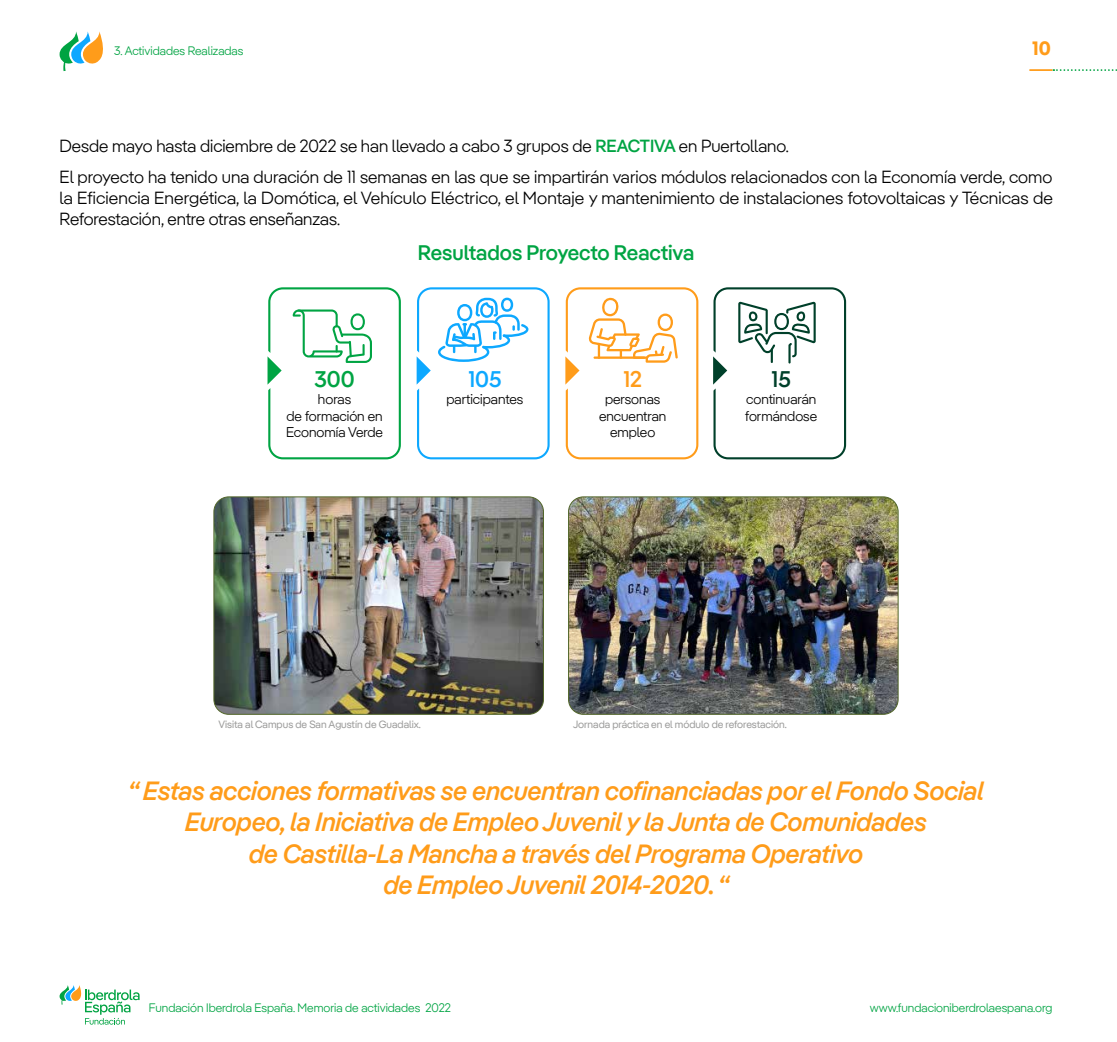
<style>
.page{position:relative;width:1117px;height:1042px;background:#fff}
.page>*{position:absolute;margin:0;border:0;box-sizing:border-box;transform-origin:0 0}
.Destacado{font:italic 500 26.25px/31.5px "Iber Pangea";letter-spacing:-.01em;color:#ff9c1a;text-align:center}
.t1{font:500 22.57px "Iber Pangea";color:#00a443}
.t2{font:500 22.57px "Iber Pangea";color:#0da8ff}
.t3{font:500 22.57px "Iber Pangea";color:#ff9c1a}
.t4{font:500 22.57px "Iber Pangea";color:#00402a}
.t5{font:500 21px "Iber Pangea";color:#00a443}
.t6{font:700 19.25px "Iber Pangea";color:#ff9c1a}
.t7{font:300 17.5px/21px "Iber Pangea";color:#000;text-align:justify}
.t8{font:300 14px/17px "Iber Pangea";color:#000;text-align:center}
.t9{font:300 12.25px "Iber Pangea";color:#00a443}
.t10{font:300 12.25px "Iber Pangea";color:#00a342}
.Fotografía{font:10.5px "Iber Pangea";color:#9d9d9c}
.s1{font-weight:500;color:#00a443}
</style>
<div class="page">
<svg style="left:267px;top:287px;width:134px;height:172px"></svg>
<svg style="left:416px;top:287px;width:133px;height:172px"></svg>
<svg style="left:565px;top:287px;width:133px;height:172px"></svg>
<hr style="left:593px;top:356px;width:54px;height:3px;background:#ff9c1a">
<svg style="left:713px;top:287px;width:132px;height:172px"></svg>
<img style="left:215px;top:498px;width:327px;height:215px">
<div style="left:213px;top:496px;width:331px;height:219px;border:1px solid #53672a;border-radius:15px"></div>
<img style="left:568px;top:498px;width:329px;height:216px">
<div style="left:568px;top:496px;width:330px;height:219px;border:1px solid #53672a;border-radius:15px"></div>
<svg style="left:60px;top:31px;width:43px;height:40px"></svg>
<svg style="left:60px;top:985px;width:79px;height:39px"></svg>
<svg style="left:1053px;top:69px;width:64px;height:2px"></svg>
<hr style="left:1029px;top:69px;width:23px;height:2px;background:#ff9c1a">
<p class="t10" style="left:114px;top:42px;width:131px">3. Actividades Realizadas</p>
<p class="t6" style="left:1032px;top:34px;width:20px">10</p>
<p class="t7" style="left:60px;top:135px;width:730px">Desde mayo hasta diciembre de 2022 se han llevado a cabo 3 grupos de <span class="s1">REACTIVA</span> en Puertollano.</p>
<p class="t7" style="left:60px;top:166px;width:994px">El proyecto ha tenido una duración de 11 semanas en las que se impartirán varios módulos relacionados con la Economía verde, como la Eficiencia Energética, la Domótica, el Vehículo Eléctrico, el Montaje y mantenimiento de instalaciones fotovoltaicas y Técnicas de Reforestación, entre otras enseñanzas.</p>
<h3 class="t5" style="left:417px;top:238px;width:278px">Resultados Proyecto Reactiva</h3>
<p class="t1" style="left:314px;top:363px;width:42px">300</p>
<p class="t8" style="left:286px;top:390px;width:98px">horas<br>de formación en<br>Economía Verde</p>
<p class="t2" style="left:468px;top:363px;width:35px">105</p>
<p class="t8" style="left:446px;top:390px;width:78px">participantes</p>
<p class="t3" style="left:623px;top:363px;width:20px">12</p>
<p class="t8" style="left:599px;top:390px;width:69px">personas encuentran empleo</p>
<p class="t4" style="left:771px;top:363px;width:21px">15</p>
<p class="t8" style="left:745px;top:390px;width:73px;text-align:left">continuarán formándose</p>
<p class="Fotografía" style="left:218px;top:717px;width:204px">Visita al Campus de San Agustín de Guadalix.</p>
<p class="Fotografía" style="left:573px;top:717px;width:215px">Jornada práctica en el módulo de reforestación.</p>
<h3 class="Destacado" style="left:128px;top:774px;width:857px">“ Estas acciones formativas se encuentran cofinanciadas por el Fondo Social Europeo, la Iniciativa de Empleo Juvenil y la Junta de Comunidades<br>de Castilla-La Mancha a través del Programa Operativo<br>de Empleo Juvenil 2014-2020. “</h3>
<p class="t9" style="left:149px;top:999px;width:303px">Fundación Iberdrola España. Memoria de actividades 2022</p>
<p class="t9" style="left:869px;top:999px;width:184px">www.fundacioniberdrolaespana.org</p>
</div>
